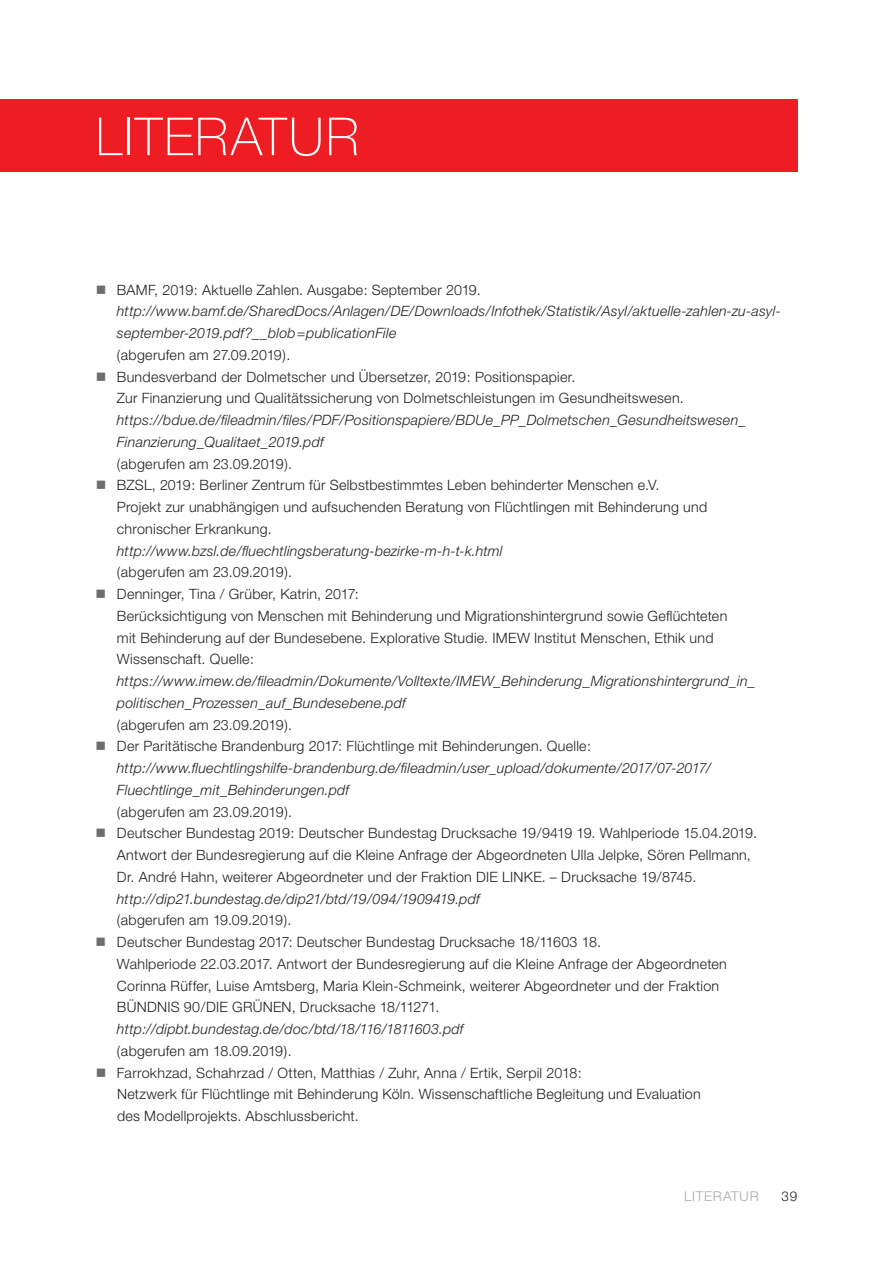
<style>
.page{position:relative;width:893px;height:1263px;background:#fff}
.page>*{position:absolute;margin:0;border:0;box-sizing:border-box;transform-origin:0 0}
.t1{font:100 52.5px "Helvetica Neue";letter-spacing:.035em;color:#fff}
.t2{font:300 14.25px/21.8px "Helvetica Neue";letter-spacing:.02em;color:#231f20}
.t3{font:italic 300 14.25px/21.8px "Helvetica Neue";letter-spacing:.015em;color:#231f20}
.t4{font:300 14.25px "Helvetica Neue";color:#231f20}
.t5{font:300 13.5px "Helvetica Neue";letter-spacing:.055em;color:#a8a9ad}
.t6{font:300 13.5px "Helvetica Neue";color:#231f20}
.s1{color:#6c6d70}
.s2{font-style:normal}
</style>
<div class="page">
<div style="left:0;top:99px;width:797px;height:72px;background:#ee1d23"></div>
<h1 class="t1" style="left:96px;top:106px;width:265px">LITERATUR</h1>
<p class="t2" style="left:96px;top:278px;width:42px"><span class="s1">■</span> BAMF</p>
<p class="t2" style="left:154px;top:278px;width:328px">, 2019: Aktuelle Zahlen. Ausgabe: September 2019.</p>
<p class="t3" style="left:117px;top:300px;width:665px">http://www.bamf.de/SharedDocs/Anlagen/DE/Downloads/Infothek/Statistik/Asyl/aktuelle-zahlen-zu-asyl&shy;september-2019.pdf?__blob=publicationFile</p>
<p class="t4" style="left:117px;top:346px;width:175px">(abgerufen am 27.09.2019).</p>
<p class="t2" style="left:117px;top:365px;width:568px;text-indent:-21px"><span class="s1">■</span> Bundesverband der Dolmetscher und Übersetzer, 2019: Positionspapier.<br>Zur Finanzierung und Qualitätssicherung von Dolmetschleistungen im Gesundheitswesen.</p>
<p class="t3" style="left:117px;top:409px;width:630px">https://bdue.de/fileadmin/files/PDF/Positionspapiere/BDUe_PP_Dolmetschen_Gesundheitswesen_<br>Finanzierung_Qualitaet_2019.pdf</p>
<p class="t4" style="left:117px;top:455px;width:177px">(abgerufen am 23.09.2019).</p>
<p class="t2" style="left:117px;top:474px;width:592px;text-indent:-21px"><span class="s1">■</span> BZSL, 2019: Berliner Zentrum für Selbstbestimmtes Leben behinderter Menschen e.V.<br>Projekt zur unabhängigen und aufsuchenden Beratung von Flüchtlingen mit Behinderung und chronischer Erkrankung.</p>
<p class="t3" style="left:117px;top:539px;width:387px">http://www.bzsl.de/fluechtlingsberatung-bezirke-m-h-t-k.html</p>
<p class="t4" style="left:117px;top:563px;width:177px">(abgerufen am 23.09.2019).</p>
<p class="t2" style="left:117px;top:583px;width:612px;text-indent:-21px"><span class="s1">■</span> Denninger, Tina / Grüber, Katrin, 2017:<br>Berücksichtigung von Menschen mit Behinderung und Migrationshintergrund sowie Geflüchteten mit Behinderung auf der Bundesebene. Explorative Studie. IMEW Institut Menschen, Ethik und Wissenschaft. Quelle:</p>
<p class="t3" style="left:117px;top:670px;width:639px">https://www.imew.de/fileadmin/Dokumente/Volltexte/IMEW_Behinderung_Migrationshintergrund_in_ politischen_Prozessen_auf_Bundesebene.pdf</p>
<p class="t4" style="left:117px;top:716px;width:177px">(abgerufen am 23.09.2019).</p>
<p class="t3" style="left:117px;top:735px;width:596px;text-indent:-21px"><span class="s1">■</span> <span class="s2">Der Paritätische Brandenburg 2017: Flüchtlinge mit Behinderungen. Quelle: </span>http://www.fluechtlingshilfe-brandenburg.de/fileadmin/user_upload/dokumente/2017/07-2017/<br>Fluechtlinge_mit_Behinderungen.pdf</p>
<p class="t4" style="left:117px;top:803px;width:177px">(abgerufen am 23.09.2019).</p>
<p class="t2" style="left:96px;top:822px;width:663px"><span class="s1">■</span> Deutscher Bundestag 2019: Deutscher Bundestag Drucksache 19/9419 19. Wahlperiode 15.04.2019.</p>
<p class="t2" style="left:96px;top:844px;width:657px">Antwort der Bundesregierung auf die Kleine Anfrage der Abgeordneten Ulla Jelpke, Sören Pellmann,</p>
<p class="t2" style="left:117px;top:865px;width:581px">Dr. André Hahn, weiterer Abgeordneter und der Fraktion DIE LINKE. – Drucksache 19/8745.</p>
<p class="t3" style="left:117px;top:887px;width:364px">http://dip21.bundestag.de/dip21/btd/19/094/1909419.pdf</p>
<p class="t4" style="left:117px;top:911px;width:176px">(abgerufen am 19.09.2019).</p>
<p class="t2" style="left:117px;top:931px;width:611px;text-indent:-21px"><span class="s1">■</span> Deutscher Bundestag 2017: Deutscher Bundestag Drucksache 18/11603 18.<br>Wahlperiode 22.03.2017. Antwort der Bundesregierung auf die Kleine Anfrage der Abgeordneten Corinna Rüffer, Luise Amtsberg, Maria Klein-Schmeink, weiterer Abgeordneter und der Fraktion BÜN DNIS 90/DIE GRÜNEN</p>
<p class="t2" style="left:292px;top:996px;width:149px">, Drucksache 18/11271.</p>
<p class="t3" style="left:117px;top:1018px;width:348px">http://dipbt.bundestag.de/doc/btd/18/116/1811603.pdf</p>
<p class="t4" style="left:117px;top:1042px;width:176px">(abgerufen am 18.09.2019).</p>
<p class="t2" style="left:117px;top:1061px;width:585px;text-indent:-21px"><span class="s1">■</span> Farrokhzad, Schahrzad / Otten, Matthias / Zuhr, Anna / Ertik, Serpil 2018:<br>Netzwerk für Flüchtlinge mit Behinderung Köln. Wissenschaftliche Begleitung und Evaluation des Modellprojekts. Abschlussbericht.</p>
<p class="t5" style="left:684px;top:1188px;width:76px">Literatu r</p>
<p class="t6" style="left:781px;top:1188px;width:17px">39</p>
</div>
